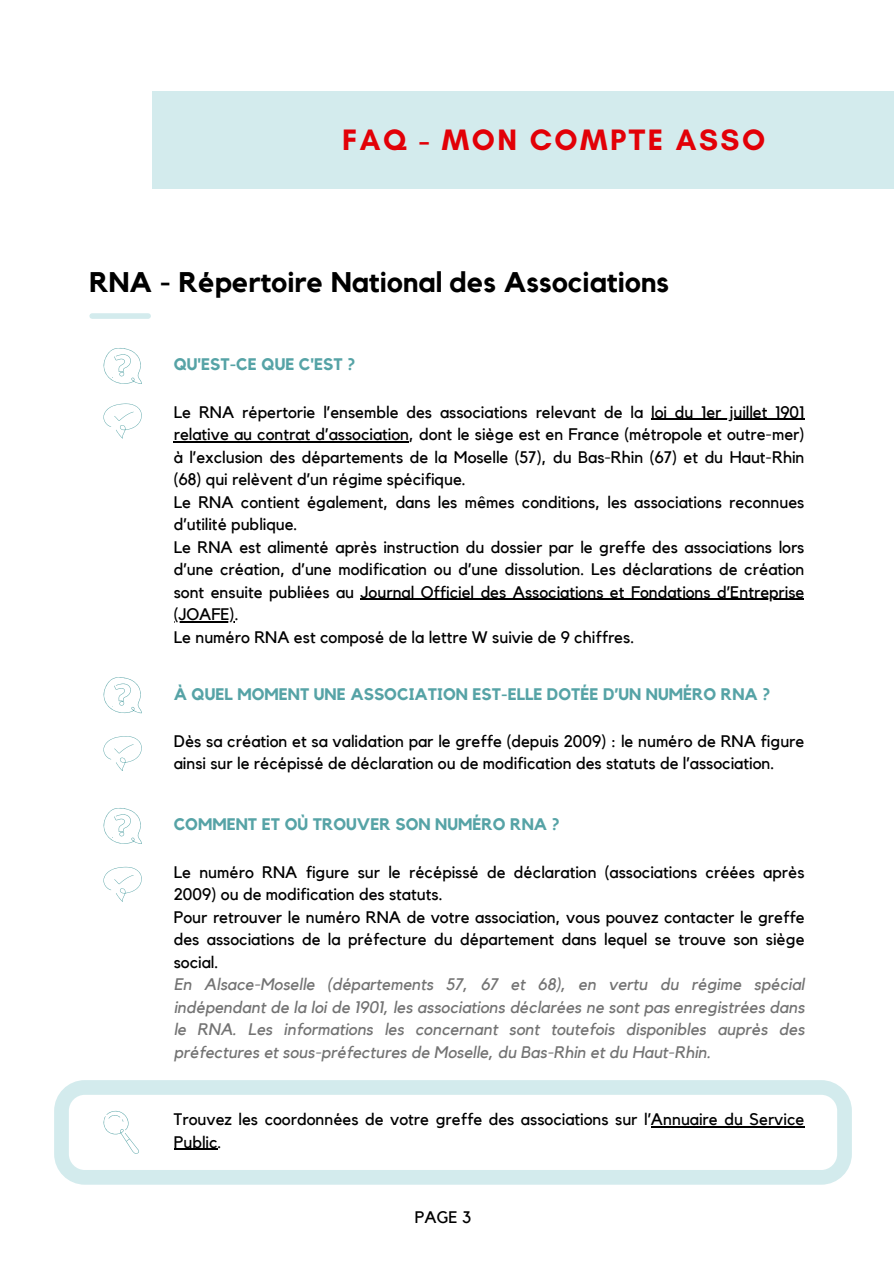
<style>
.page{position:relative;width:894px;height:1264px;background:#fff}
.page>*{position:absolute;margin:0;border:0;box-sizing:border-box;transform-origin:0 0}
.t1{font:700 30.15px "Glacial Indifference";letter-spacing:.085em;color:#e20007}
.t2{font:700 28.35px "Kollektif";color:#000}
.t3{font:16.65px/22.5px "Kollektif";color:#000}
.t4{font:italic 16.65px/22.5px "Kollektif";color:#737373;text-align:justify}
.t5{font:700 16.65px "Kollektif";color:#56a3a6}
</style>
<div class="page">
<div style="left:92px;top:313px;width:56px;height:6px;background:#d3ebed"></div>
<hr style="left:651px;top:419px;width:153px;height:1px;background:#000">
<hr style="left:174px;top:441px;width:235px;height:1px;background:#000">
<hr style="left:360px;top:599px;width:444px;height:1px;background:#000">
<hr style="left:174px;top:621px;width:60px;height:1px;background:#000">
<svg style="left:54px;top:1080px;width:797px;height:104px"></svg>
<hr style="left:650px;top:1126px;width:154px;height:1px;background:#000">
<hr style="left:174px;top:1148px;width:43px;height:1px;background:#000">
<div style="left:152px;top:91px;width:741px;height:97px;background:#d3ebed"></div>
<svg style="left:103px;top:403px;width:38px;height:35px"></svg>
<svg style="left:103px;top:348px;width:39px;height:36px"></svg>
<svg style="left:103px;top:736px;width:38px;height:35px"></svg>
<svg style="left:103px;top:677px;width:39px;height:36px"></svg>
<svg style="left:103px;top:866px;width:38px;height:35px"></svg>
<svg style="left:103px;top:808px;width:39px;height:36px"></svg>
<svg style="left:103px;top:1110px;width:36px;height:43px"></svg>
<p class="t1" style="left:342px;top:121px;width:424px">FAQ - MON COMPTE ASSO</p>
<p class="t2" style="left:89px;top:269px;width:581px">RNA - Répertoire National des Associations</p>
<p class="t5" style="left:174px;top:357px;width:183px">QU'EST-CE QUE C'EST ?</p>
<h1 class="t3" style="left:174px;top:401px;width:471px">Le RNA répertorie l’ensemble des associations relevant de la</h1>
<p class="t3" style="left:174px;top:401px;width:632px;text-indent:477px">loi du 1er juillet 1901 relative au contrat d’association, dont le siège est en France (métropole et outre-mer) à l’exclusion des départements de la Moselle (57), du Bas-Rhin (67) et du Haut-Rhin (68) qui relèvent d’un régime spécifique.<br>Le RNA contient également, dans les mêmes conditions, les associations reconnues</p>
<h2 class="t3" style="left:174px;top:513px;width:632px">d’utilité publique.<br>Le RNA est alimenté après instruction du dossier par le greffe des associations lors</h2>
<p class="t3" style="left:174px;top:558px;width:632px">d’une création, d’une modification ou d’une dissolution. Les déclarations de création sont ensuite publiées au Journal Officiel des Associations et Fondations d’Entreprise</p>
<h3 class="t3" style="left:174px;top:603px;width:462px">(JOAFE).<br>Le numéro RNA est composé de la lettre W suivie de 9 chiffres.</h3>
<p class="t5" style="left:174px;top:686px;width:598px">À QUEL MOMENT UNE ASSOCIATION EST-ELLE DOTÉE D’UN NUMÉRO RNA ?</p>
<p class="t3" style="left:174px;top:730px;width:632px">Dès sa création et sa validation par le greffe (depuis 2009) : le numéro de RNA figure ainsi sur le récépissé de déclaration ou de modification des statuts de l’association.</p>
<p class="t5" style="left:174px;top:817px;width:387px">COMMENT ET OÙ TROUVER SON NUMÉRO RNA ?</p>
<p class="t3" style="left:174px;top:861px;width:632px">Le numéro RNA figure sur le récépissé de déclaration (associations créées après<br>2009) ou de modification des statuts.</p>
<p class="t3" style="left:174px;top:906px;width:632px;text-align:justify">Pour retrouver le numéro RNA de votre association, vous pouvez contacter le greffe des associations de la préfecture du département dans lequel se trouve son siège social.</p>
<p class="t4" style="left:174px;top:973px;width:632px">En Alsace-Moselle (départements 57, 67 et 68), en vertu du régime spécial indépendant de la loi de 1901, les associations déclarées ne sont pas enregistrées dans le RNA. Les informations les concernant sont toutefois disponibles auprès des préfectures et sous-préfectures de Moselle, du Bas-Rhin et du Haut-Rhin.</p>
<h3 class="t3" style="left:174px;top:1108px;width:632px">Trouvez les coordonnées de votre greffe des associations sur l’Annuaire du Service<br>Public.</h3>
<p class="t3" style="left:414px;top:1206px;width:58px">PAGE 3</p>
</div>
